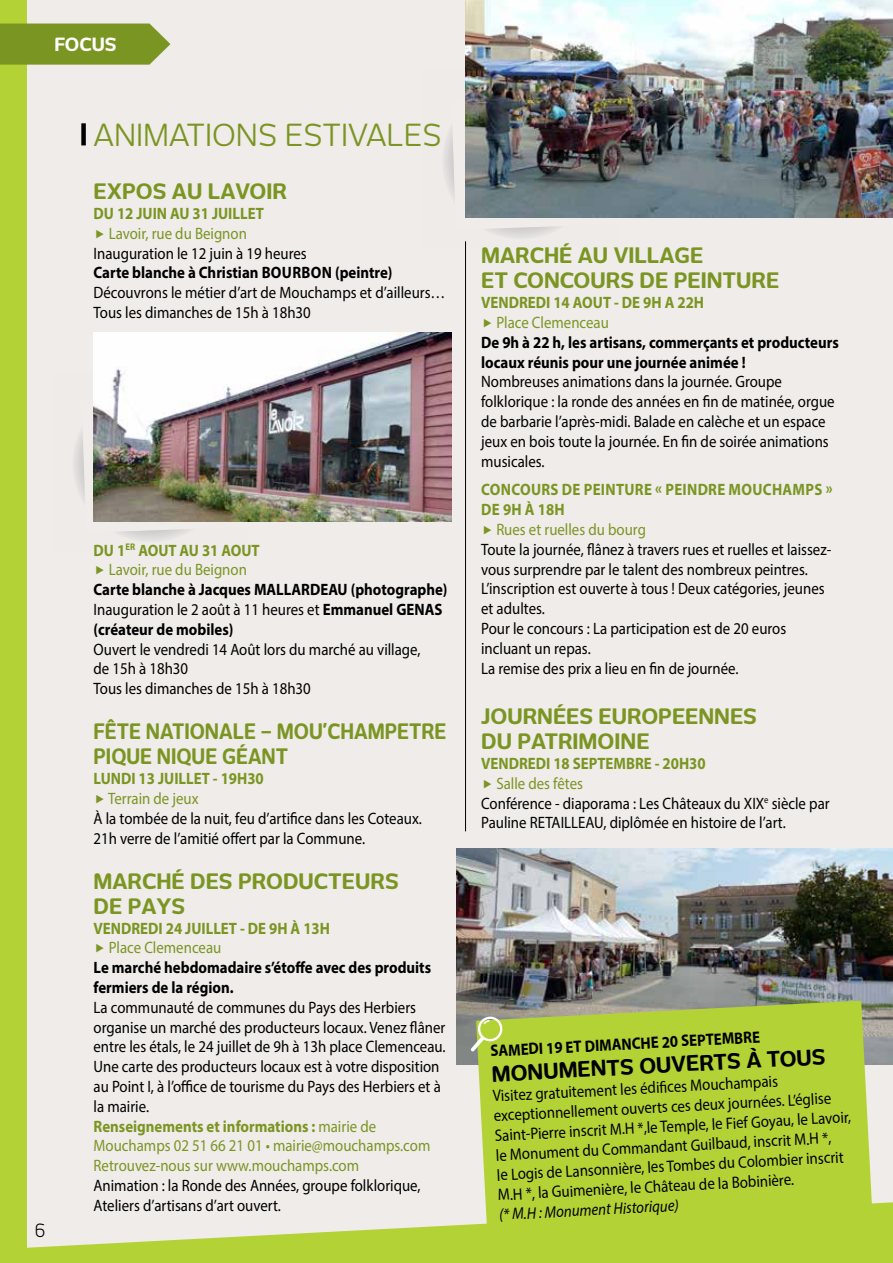
<style>
.page{position:relative;width:893px;height:1263px;background:#efecea}
.page>*{position:absolute;margin:0;border:0;box-sizing:border-box;transform-origin:0 0}
.t1{font:30px "New June";color:#7b9522}
.t2{font:700 21px/25.2px "New June";color:#7b9522}
.t3{font:700 21px/25.2px "New June";color:#7b9522;scale:.9 1}
.t4{font:700 21px "New June";color:#000}
.t5{font:700 18px "New June";color:#fff}
.t6{font:18px "New June";color:#000}
.t7{font:16.5px/19.8px "Myriad Pro";color:#000;scale:.9 1}
.t8{font:700 16.5px/19.8px "Myriad Pro";color:#000;scale:.9 1}
.t9{font:700 16.5px "Myriad Pro";color:#7b9522;scale:.9 1}
.t10{font:16.5px/19.8px "Myriad Pro";color:#7b9522;text-align:center;scale:.9 1}
.t11{font:italic 16.5px "Myriad Pro";color:#000;scale:.9 1}
.s1{font-weight:700}
.s2{font-weight:400}
.s3{font-weight:700;color:#7b9522}
.s4{color:#7b9522}
</style>
<div class="page">
<svg style="left:74px;top:373px;width:109px;height:167px"></svg>
<svg style="left:82px;top:393px;width:271px;height:140px"></svg>
<svg style="left:451px;top:128px;width:272px;height:102px"></svg>
<img style="left:457px;top:848px;width:436px;height:216px">
<hr style="left:465px;top:241px;width:1px;height:590px;background:#000">
<div style="left:81px;top:123px;width:5px;height:22px;background:#000"></div>
<svg style="left:27px;top:1202px;width:866px;height:61px;fill:#b3d235"></svg>
<div style="left:0;top:0;width:27px;height:1263px;background:#b3d235"></div>
<svg style="left:0;top:24px;width:170px;height:41px;background:#829a2f"></svg>
<img style="left:94px;top:333px;width:357px;height:188px">
<img style="left:465px;top:0;width:428px;height:217px">
<svg style="left:476px;top:1000px;width:396px;height:231px;background:#b3cf40"></svg>
<svg style="left:471px;top:1015px;width:33px;height:37px"></svg>
<p class="t5" style="left:54px;top:33px;width:64px">FOCUS</p>
<h1 class="t1" style="left:94px;top:118px;width:349px">ANIMATIONS ESTIVALES</h1>
<p class="t2" style="left:94px;top:179px;width:195px">EXPOS AU LAVOIR</p>
<p class="t9" style="left:94px;top:203px;width:191px">DU 12 JUIN AU 31 JUILLET</p>
<p class="t10" style="left:109px;top:223px;width:155px">Lavoir, rue du Beignon</p>
<p class="t7" style="left:94px;top:243px;width:238px">I nauguration le 12 juin à 19 heures</p>
<p class="t8" style="left:94px;top:262px;width:210px">Carte blanche à Christian Bourbon</p>
<p class="t8" style="left:335px;top:262px;width:65px">(peintre)</p>
<p class="t7" style="left:94px;top:282px;width:392px">Découvrons le métier d’art de Mouchamps et d’ailleurs…<br>Tous les dimanches de 15h à 18h30</p>
<p class="t6" style="left:35px;top:1220px;width:12px">6</p>
<p class="t10" style="left:94px;top:540px;width:186px"><span class="s1">DU 1</span><sup>er</sup> <span class="s1">AOUT AU 31 AOUT<br></span>Lavoir, rue du Beignon</p>
<p class="t8" style="left:94px;top:579px;width:395px">Carte blanche à Jacques MALLARDEAU (photographe)<br><span class="s2">I nauguration le 2 août à 11 heures et</span> Emmanuel GENAS (créateur de mobiles)</p>
<p class="t7" style="left:94px;top:639px;width:365px">Ouvert le vendredi 14 Août lors du marché au village, de 15h à 18h30<br>Tous les dimanches de 15h à 18h30</p>
<p class="t3" style="left:94px;top:719px;width:393px">FÊTE NATIONALE – MOU’CHAMPETRE<br>PIQUE</p>
<p class="t3" style="left:157px;top:744px;width:14px">NIQUE</p>
<p class="t3" style="left:222px;top:744px;width:16px">GÉANT</p>
<p class="t9" style="left:94px;top:768px;width:191px">LUNDI 13 JUILLET - 19H30</p>
<p class="t10" style="left:108px;top:788px;width:102px">Terrain de jeux</p>
<p class="t7" style="left:94px;top:808px;width:366px">À la tombée de la nuit, feu d’artifice dans les Coteaux.<br>21h verre de l’amitié offert par la Commune.</p>
<p class="t2" style="left:94px;top:868px;width:307px">MARCHÉ DES PRODUCTEURS<br>DE PAYS</p>
<p class="t9" style="left:94px;top:917px;width:264px">VENDREDI 24 JUILLET - DE 9H À 13H</p>
<p class="t10" style="left:109px;top:938px;width:127px">Place Clemenceau</p>
<p class="t8" style="left:94px;top:957px;width:377px">Le marché hebdomadaire s’étoffe avec des produits fermiers de la région.</p>
<p class="t7" style="left:94px;top:997px;width:393px">La communauté de communes du Pays des Herbiers organise un marché des producteurs locaux. Venez flâner entre les étals, le 24 juillet de 9h à 13h place Clemenceau.<br>Une carte des producteurs locaux est à votre disposition au Point I, à l’office de tourisme du Pays des Herbiers et à la mairie.<br><span class="s3">Renseignements et informations :</span> <span class="s4">mairie de Mouchamps 02 51 66 21 01 • mairie@mouchamps.com Retrouvez-nous sur www.mouchamps.com</span></p>
<p class="t7" style="left:94px;top:1175px;width:365px">Animation : la Ronde des Années, groupe folklorique,<br>Ateliers d’artisans d’art ouvert.</p>
<p class="t2" style="left:481px;top:243px;width:35px">MARCHÉ</p>
<p class="t2" style="left:481px;top:243px;width:300px;text-indent:97px">AU VILLAGE<br>ET CONCOURS DE PEINTURE</p>
<p class="t9" style="left:481px;top:292px;width:249px">VENDREDI 14 AOUT - DE 9H A 22H</p>
<p class="t10" style="left:496px;top:312px;width:127px">Place Clemenceau</p>
<p class="t8" style="left:481px;top:332px;width:399px">De 9h à 22 h, les artisans, commerçants et producteurs locaux réunis pour une journée animée !</p>
<p class="t7" style="left:481px;top:372px;width:394px">Nombreuses animations dans la journée. Groupe folklorique : la ronde des années en fin de matinée, orgue de barbarie l’après-midi. Balade en calèche et un espace jeux en bois toute la journée. En fin de soirée animations musicales.</p>
<p class="t9" style="left:481px;top:479px;width:22px">Concours</p>
<p class="t9" style="left:562px;top:479px;width:35px">de peinture</p>
<p class="t9" style="left:655px;top:479px;width:32px">« Peindre</p>
<p class="t9" style="left:729px;top:479px;width:27px">Mouchamps</p>
<p class="t9" style="left:826px;top:479px;width:9px">»</p>
<p class="t9" style="left:481px;top:499px;width:94px">DE 9H À 18H</p>
<p class="t10" style="left:496px;top:519px;width:168px">Rues et ruelles du bourg</p>
<p class="t7" style="left:481px;top:539px;width:391px">Toute la journée, flânez à travers rues et ruelles et laissez&shy;vous surprendre par le talent des nombreux peintres.<br>L’inscription est ouverte à tous ! Deux catégories, jeunes et adultes.<br>Pour le concours : La participation est de 20 euros incluant un repas.<br>La remise des prix a lieu en fin de journée.</p>
<p class="t2" style="left:481px;top:703px;width:277px">JOURNÉES EUROPEENNES<br>DU PATRIMOINE</p>
<p class="t9" style="left:481px;top:753px;width:251px">VENDREDI 18 SEPTEMBRE - 20H30</p>
<p class="t7" style="left:481px;top:773px;width:389px;text-indent:15px"><span class="s4">Salle des fêtes<br></span>Conférence - diaporama : Les Châteaux du XIX<sup>e</sup> siècle par<br>Pauline RETAILLEAU, diplômée en histoire de l’art.</p>
<p class="t8" style="left:490px;top:1040px;width:301px;rotate:-3deg">SAMEDI 19 ET DIMANCHE 20 SEPTEMBRE</p>
<p class="t4" style="left:491px;top:1062px;width:336px;rotate:-3deg">MONUMENTS OUVERTS À TOUS</p>
<p class="t7" style="left:492px;top:1086px;width:398px;rotate:-3deg">Visitez gratuitement les édifi ces Mouchampais exceptionnellement ouverts ces deux journées. L’église Saint-Pierre inscrit M.H *,le Temple, le Fief Goyau, le Lavoir, le Monument du Commandant Guilbaud, inscrit M.H *,<br>le Logis de Lansonnière, les Tombes du Colombier inscrit M.H *, la Guimenière, le Château de la Bobinière.</p>
<p class="t11" style="left:498px;top:1204px;width:201px;rotate:-3deg">(* M.H : Monument Historique)</p>
</div>
